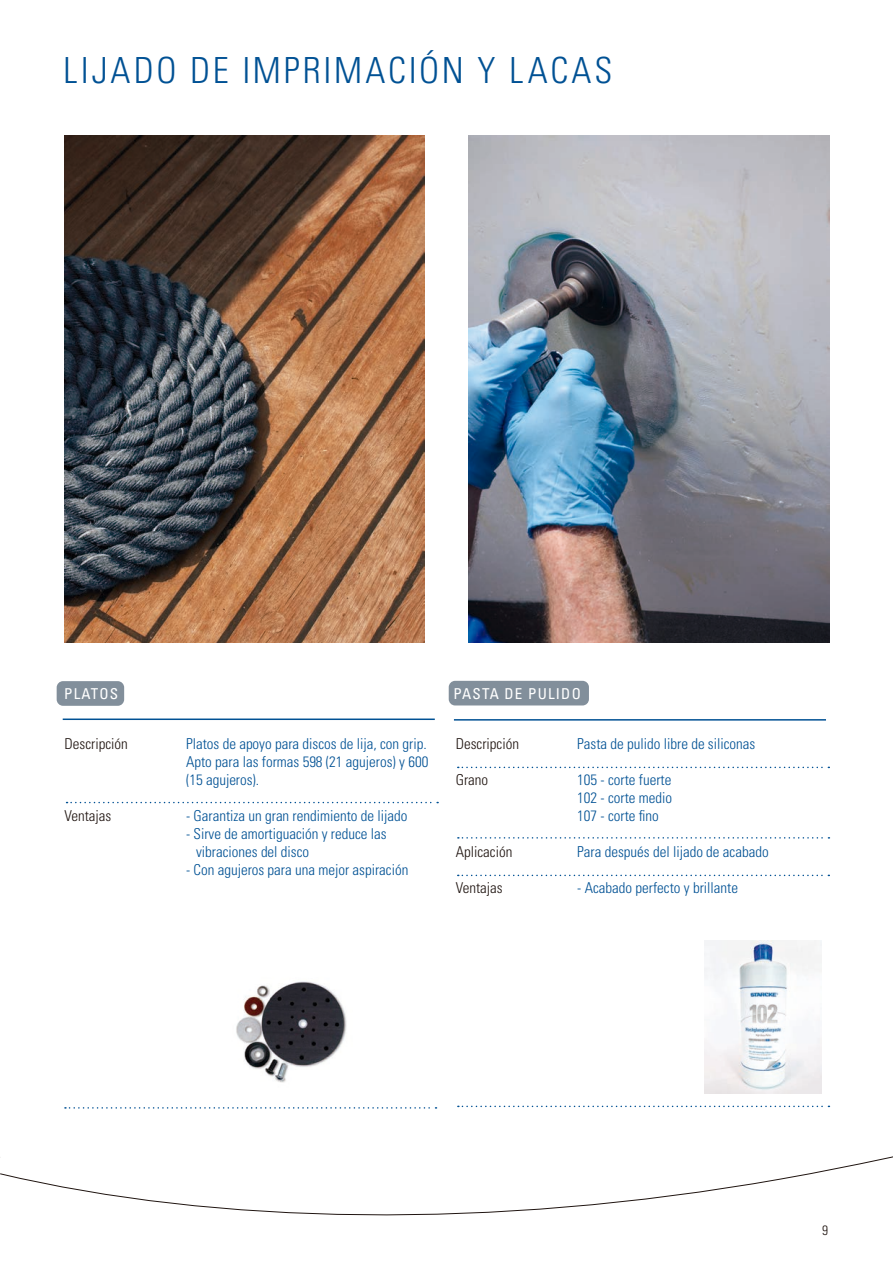
<style>
.page{position:relative;width:893px;height:1263px;background:#fff}
.page>*{position:absolute;margin:0;border:0;box-sizing:border-box;transform-origin:0 0}
.Headline{font:300 condensed 36px "Univers LT Std";letter-spacing:.075em;color:#005194}
.Tabellenzeilen{font:300 condensed 15px/18px "Univers LT Std";color:#005194}
.Tabellenzeilen-2{font:300 condensed 15px "Univers LT Std";color:#1f1410}
.Subline{font:condensed 15px "Univers LT Std";letter-spacing:.08em;color:#fff}
.t1{font:300 condensed 13.5px "Univers LT Std";color:#1f1410}
</style>
<div class="page">
<img style="left:468px;top:135px;width:361px;height:507px">
<img style="left:64px;top:135px;width:360px;height:507px">
<svg style="left:65px;top:1107px;width:372px;height:2px"></svg>
<svg style="left:458px;top:1106px;width:371px;height:1px"></svg>
<img style="left:236px;top:981px;width:111px;height:102px">
<img style="left:705px;top:940px;width:117px;height:154px">
<svg style="left:0;top:1156px;width:893px;height:60px"></svg>
<div style="left:449px;top:681px;width:140px;height:24px;background:#828f9b;border-radius:6px"></div>
<div style="left:57px;top:681px;width:67px;height:25px;background:#828f9b;border-radius:6px"></div>
<hr style="left:63px;top:718px;width:372px;height:2px;background:#005194">
<svg style="left:67px;top:802px;width:371px;height:1px"></svg>
<hr style="left:454px;top:719px;width:372px;height:2px;background:#005194">
<svg style="left:458px;top:837px;width:371px;height:2px"></svg>
<svg style="left:458px;top:767px;width:371px;height:1px"></svg>
<svg style="left:458px;top:875px;width:371px;height:1px"></svg>
<p class="Headline" style="left:64px;top:49px;width:550px">LIJADO DE IMPRIMACIÓN Y LACAS</p>
<p class="Subline" style="left:64px;top:685px;width:56px">PLATOS</p>
<p class="Tabellenzeilen-2" style="left:65px;top:735px;width:65px">Descripción</p>
<p class="Tabellenzeilen-2" style="left:65px;top:807px;width:48px">Ventajas</p>
<p class="Tabellenzeilen" style="left:186px;top:735px;width:242px">Platos de apoyo para discos de lija, con grip.</p>
<p class="Tabellenzeilen" style="left:186px;top:753px;width:244px">Apto para las formas 598 (21 agujeros) y 600 (15 agujeros).</p>
<p class="Tabellenzeilen" style="left:186px;top:807px;width:223px">- Garantiza un gran rendimiento de lijado</p>
<p class="Tabellenzeilen" style="left:196px;top:825px;width:192px;text-indent:-10px">- Sirve de amortiguación y reduce las vibraciones del disco</p>
<p class="Tabellenzeilen" style="left:186px;top:861px;width:224px">- Con agujeros para una mejor aspiración</p>
<p class="Subline" style="left:453px;top:685px;width:129px">PASTA DE PULIDO</p>
<p class="Tabellenzeilen-2" style="left:456px;top:735px;width:65px">Descripción</p>
<p class="Tabellenzeilen-2" style="left:456px;top:771px;width:34px">Grano</p>
<p class="Tabellenzeilen-2" style="left:456px;top:843px;width:58px">Aplicación</p>
<p class="Tabellenzeilen-2" style="left:456px;top:879px;width:48px">Ventajas</p>
<p class="Tabellenzeilen" style="left:577px;top:735px;width:180px">Pasta de pulido libre de siliconas</p>
<p class="Tabellenzeilen" style="left:577px;top:771px;width:96px">105 - corte fuerte</p>
<p class="Tabellenzeilen" style="left:577px;top:789px;width:96px">102 - corte medio</p>
<p class="Tabellenzeilen" style="left:577px;top:807px;width:83px">107 - corte fino</p>
<p class="Tabellenzeilen" style="left:577px;top:843px;width:193px">Para después del lijado de acabado</p>
<p class="Tabellenzeilen" style="left:577px;top:879px;width:162px">- Acabado perfecto y brillante</p>
<p class="t1" style="left:822px;top:1221px;width:7px">9</p>
</div>
